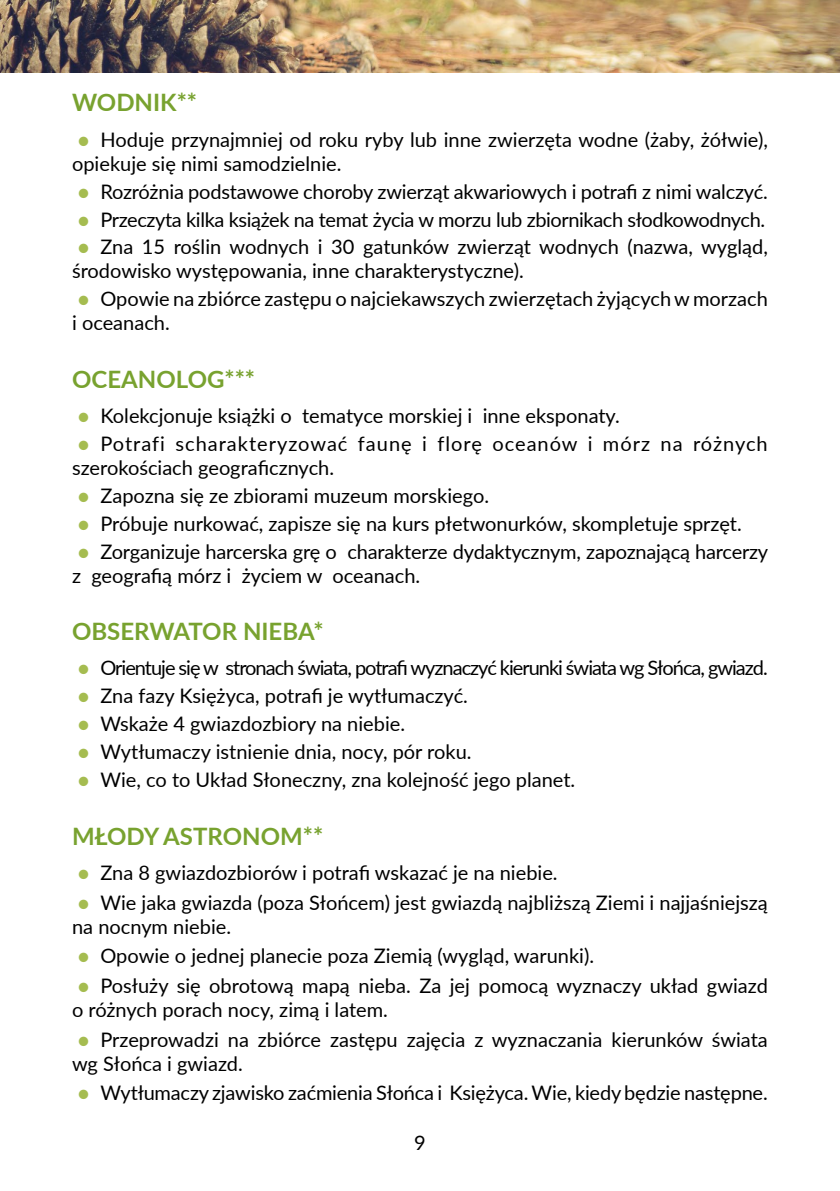
<style>
.page{position:relative;width:840px;height:1191px;background:#fff}
.page>*{position:absolute;margin:0;border:0;box-sizing:border-box;transform-origin:0 0}
.t1{font:700 24px "Lato";color:#78a22f}
.t2{font:20px/24px "Lato";color:#000}
.t3{font:20px/24px "Lato";letter-spacing:.04em;color:#000}
.t4{font:20px "Lato";letter-spacing:-.05em;color:#000}
.t5{font:20px "Lato";letter-spacing:-.02em;color:#000}
.s1{font-weight:800;color:#a5bc50}
</style>
<div class="page">
<img style="left:0;top:0;width:839px;height:72px">
<p class="t1" style="left:72px;top:85px;width:126px">WODNIK**</p>
<p class="t2" style="left:72px;top:126px;width:697px"><span class="s1">•</span> Hoduje przynajmniej od roku ryby lub inne zwierzęta wodne (żaby, żółwie), opiekuje się nimi samodzielnie.</p>
<p class="t2" style="left:78px;top:178px;width:691px"><span class="s1">•</span> Rozróżnia podstawowe choroby zwierząt akwariowych i potrafi z nimi walczyć.</p>
<p class="t5" style="left:78px;top:205px;width:688px"><span class="s1">•</span> Przeczyta kilka książek na temat życia w morzu lub zbiornikach słodkowodnych.</p>
<p class="t2" style="left:72px;top:234px;width:697px"><span class="s1">•</span> Zna 15 roślin wodnych i 30 gatunków zwierząt wodnych (nazwa, wygląd, środowisko występowania, inne charakterystyczne).</p>
<p class="t2" style="left:72px;top:286px;width:697px"><span class="s1">•</span> Opowie na zbiórce zastępu o najciekawszych zwierzętach żyjących w morzach i oceanach.</p>
<p class="t1" style="left:72px;top:361px;width:184px">OCEANOLOG***</p>
<p class="t2" style="left:78px;top:403px;width:543px"><span class="s1">•</span> Kolekcjonuje książki o tematyce morskiej i inne eksponaty.</p>
<p class="t3" style="left:72px;top:431px;width:696px"><span class="s1">•</span> Potrafi scharakteryzować faunę i florę oceanów i mórz na różnych szerokościach geograficznych.</p>
<p class="t2" style="left:78px;top:483px;width:412px"><span class="s1">•</span> Zapozna się ze zbiorami muzeum morskiego.</p>
<p class="t2" style="left:78px;top:511px;width:665px"><span class="s1">•</span> Próbuje nurkować, zapisze się na kurs płetwonurków, skompletuje sprzęt.</p>
<p class="t2" style="left:72px;top:539px;width:697px"><span class="s1">•</span> Zorganizuje harcerska grę o charakterze dydaktycznym, zapoznającą harcerzy z geografią mórz i życiem w oceanach.</p>
<p class="t1" style="left:72px;top:613px;width:17px">OBS</p>
<p class="t1" style="left:120px;top:613px;width:204px">ERWATOR NIEBA*</p>
<p class="t4" style="left:78px;top:654px;width:691px"><span class="s1">•</span> Orientuje się w stronach świata, potrafi wyznaczyć kierunki świata wg Słońca, gwiazd.</p>
<p class="t2" style="left:78px;top:683px;width:391px"><span class="s1">•</span> Zna fazy Księżyca, potrafi je wytłumaczyć.</p>
<p class="t2" style="left:78px;top:711px;width:329px"><span class="s1">•</span> Wskaże 4 gwiazdozbiory na niebie.</p>
<p class="t2" style="left:78px;top:739px;width:395px"><span class="s1">•</span> Wytłumaczy istnienie dnia, nocy, pór roku.</p>
<p class="t2" style="left:78px;top:767px;width:499px"><span class="s1">•</span> Wie, co to Układ Słoneczny, zna kolejność jego planet.</p>
<p class="t1" style="left:72px;top:818px;width:252px">MŁODY ASTRONOM **</p>
<p class="t2" style="left:78px;top:859px;width:481px"><span class="s1">•</span> Zna 8 gwiazdozbiorów i potrafi wskazać je na niebie.</p>
<p class="t2" style="left:72px;top:889px;width:697px"><span class="s1">•</span> Wie jaka gwiazda (poza Słońcem) jest gwiazdą najbliższą Ziemi i najjaśniejszą na nocnym niebie.</p>
<p class="t2" style="left:78px;top:943px;width:517px"><span class="s1">•</span> Opowie o jednej planecie poza Ziemią (wygląd, warunki).</p>
<p class="t2" style="left:72px;top:972px;width:697px"><span class="s1">•</span> Posłuży się obrotową mapą nieba. Za jej pomocą wyznaczy układ gwiazd o różnych porach nocy, zimą i latem.</p>
<p class="t2" style="left:72px;top:1026px;width:697px"><span class="s1">•</span> Przeprowadzi na zbiórce zastępu zajęcia z wyznaczania kierunków świata wg Słońca i gwiazd.</p>
<p class="t2" style="left:78px;top:1080px;width:691px"><span class="s1">•</span> Wytłumaczy zjawisko zaćmienia Słońca i Księżyca. Wie, kiedy będzie następne.</p>
<p class="t2" style="left:414px;top:1130px;width:13px">9</p>
</div>
